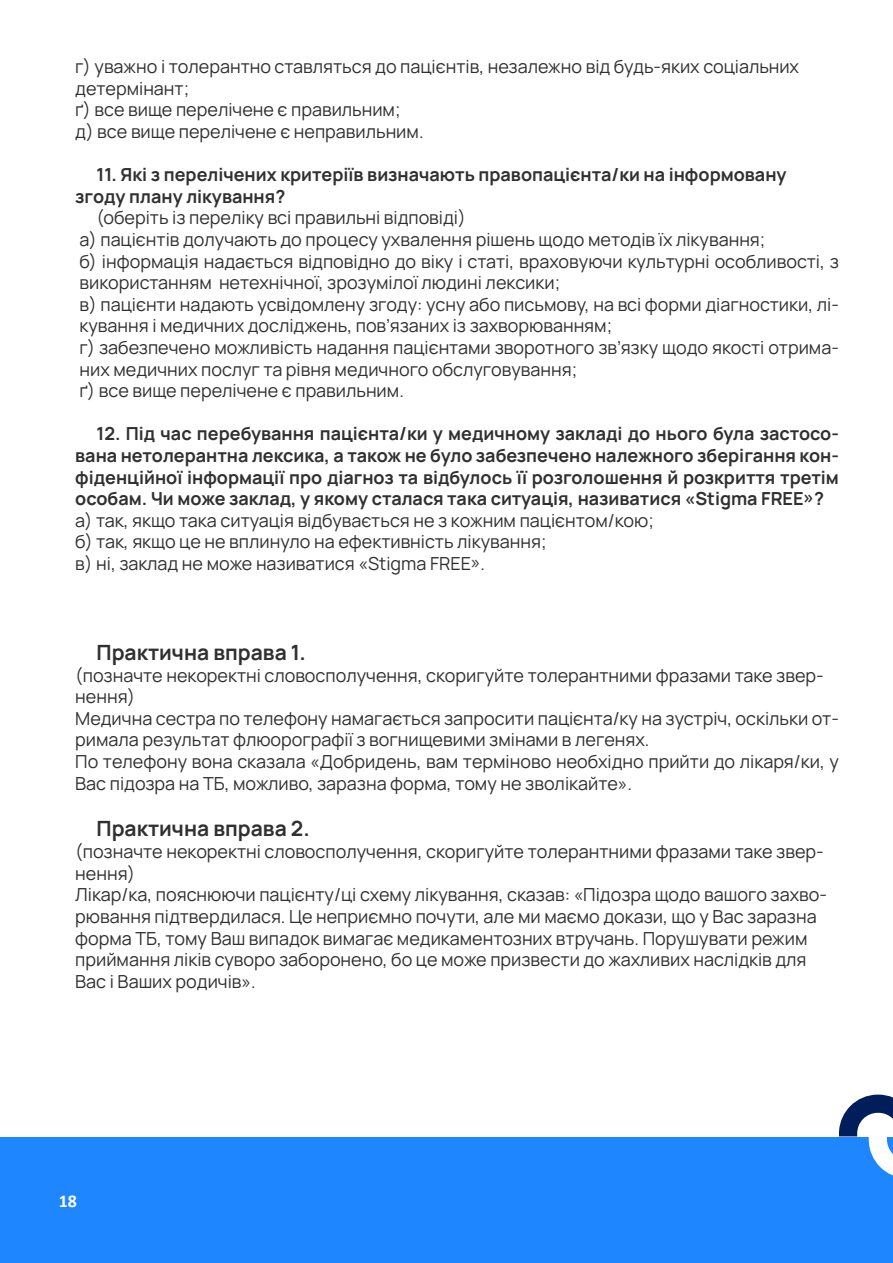
<style>
.page{position:relative;width:893px;height:1263px;background:#fff}
.page>*{position:absolute;margin:0;border:0;box-sizing:border-box;transform-origin:0 0}
.t1{font:700 21px "Manrope";color:#312f30}
.t2{font:18px/21.6px "Manrope";color:#312f30}
.t3{font:700 18px/21.6px "Manrope";color:#312f30}
.t4{font:700 18px "Calibri";color:#fff}
</style>
<div class="page">
<div style="left:1px;top:1137px;width:892px;height:125px;background:#1e87ff"></div>
<svg style="left:839px;top:1094px;width:54px;height:82px"></svg>
<p class="t2" style="left:75px;top:55px;width:725px">г) уважно і толерантно ставляться до пацієнтів, незалежно від будь-яких соціальних детермінант;</p>
<p class="t2" style="left:75px;top:98px;width:327px">ґ) все вище перелічене є правильним;</p>
<p class="t2" style="left:75px;top:120px;width:350px">д) все вище перелічене є неправильним.</p>
<p class="t3" style="left:75px;top:163px;width:713px;text-indent:21px">11. Які з перелічених критеріїв визначають правопацієнта/ки на інформовану згоду плану лікування?</p>
<p class="t2" style="left:97px;top:206px;width:371px">(оберіть із переліку всі правильні відповіді)</p>
<p class="t2" style="left:80px;top:228px;width:687px">а) пацієнтів долучають до процесу ухвалення рішень щодо методів їх лікування;</p>
<p class="t2" style="left:80px;top:249px;width:761px">б) інформація надається відповідно до віку і статі, враховуючи культурні особливості, з використанням нетехнічної, зрозумілої людині лексики;</p>
<p class="t2" style="left:80px;top:293px;width:761px">в) пацієнти надають усвідомлену згоду: усну або письмову, на всі форми діагностики, лі&shy;кування і медичних досліджень, пов’язаних із захворюванням;</p>
<p class="t2" style="left:80px;top:336px;width:761px">г) забезпечено можливість надання пацієнтами зворотного зв’язку щодо якості отрима&shy;них медичних послуг та рівня медичного обслуговування;</p>
<p class="t2" style="left:80px;top:379px;width:326px">ґ) все вище перелічене є правильним.</p>
<p class="t3" style="left:75px;top:422px;width:765px;text-align:justify;text-indent:21px">12. Під час перебування пацієнта/ки у медичному закладі до нього була застосо&shy;вана нетолерантна лексика, а також не було забезпечено належного зберігання кон&shy;фіденційної інформації про діагноз та відбулось її розголошення й розкриття третім особам. Чи може заклад, у якому сталася така ситуація, називатися «Stigma FREE»?</p>
<p class="t2" style="left:75px;top:509px;width:580px">а) так, якщо така ситуація відбувається не з кожним пацієнтом/кою;</p>
<p class="t2" style="left:75px;top:530px;width:473px">б) так, якщо це не вплинуло на ефективність лікування;</p>
<p class="t2" style="left:75px;top:552px;width:411px">в) ні, заклад не може називатися «Stigma FREE».</p>
<p class="t1" style="left:97px;top:638px;width:211px">Практична вправа 1.</p>
<p class="t2" style="left:75px;top:663px;width:750px">(позначте некоректні словосполучення, скоригуйте толерантними фразами таке звер&shy;нення)</p>
<p class="t2" style="left:75px;top:707px;width:765px">Медична сестра по телефону намагається запросити пацієнта/ку на зустріч, оскільки от&shy;римала результат флюорографії з вогнищевими змінами в легенях.</p>
<p class="t2" style="left:75px;top:750px;width:765px">По телефону вона сказала «Добридень, вам терміново необхідно прийти до лікаря/ки, у<br>Вас підозра на ТБ, можливо, заразна форма, тому не зволікайте».</p>
<p class="t1" style="left:97px;top:814px;width:215px">Практична вправа 2.</p>
<p class="t2" style="left:75px;top:840px;width:750px">(позначте некоректні словосполучення, скоригуйте толерантними фразами таке звер&shy;нення)</p>
<p class="t2" style="left:75px;top:883px;width:753px">Лікар/ка, пояснюючи пацієнту/ці схему лікування, сказав: «Підозра щодо вашого захво&shy;рювання підтвердилася. Це неприємно почути, але ми маємо докази, що у Вас заразна форма ТБ, тому Ваш випадок вимагає медикаментозних втручань. Порушувати режим приймання ліків суворо заборонено, бо це може призвести до жахливих наслідків для Вас і Ваших родичів».</p>
<p class="t4" style="left:59px;top:1188px;width:20px">18</p>
</div>
